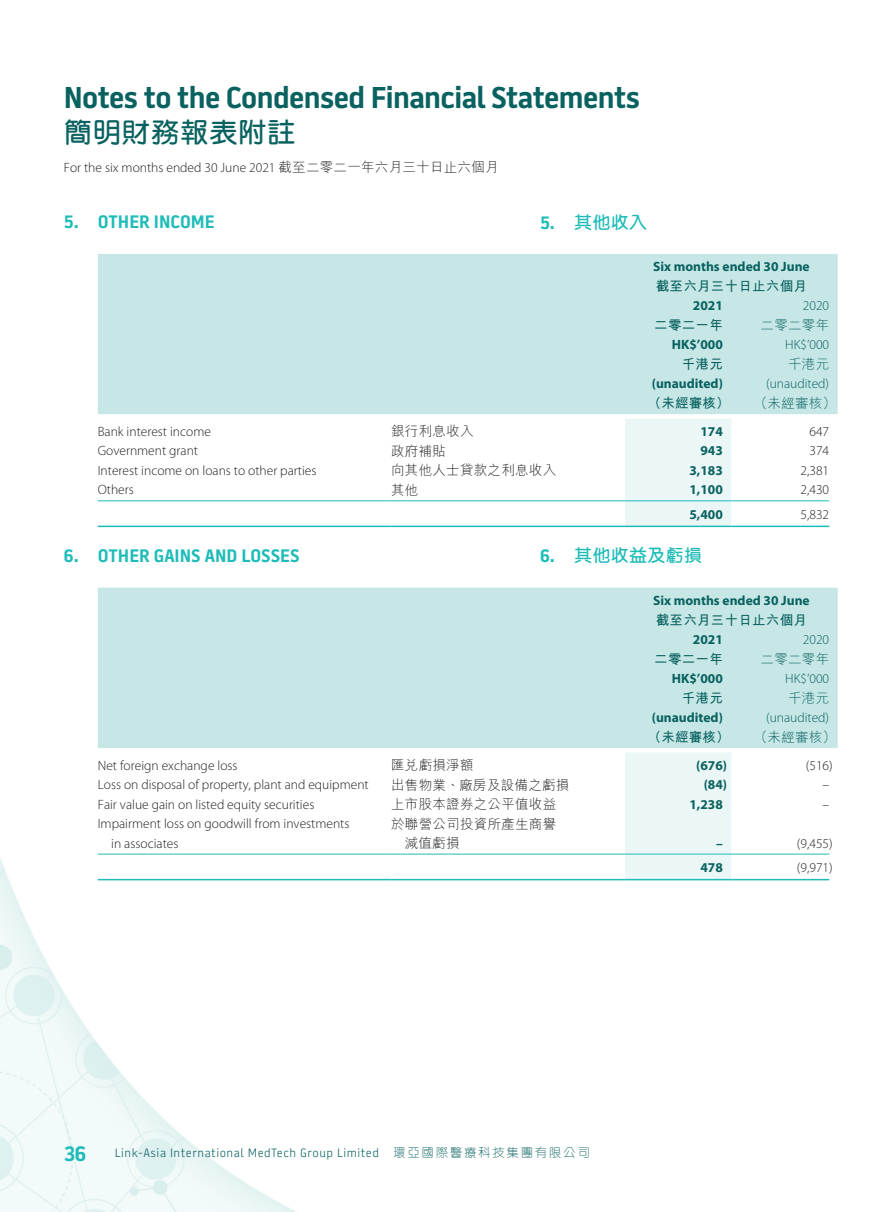
<style>
.page{position:relative;width:893px;height:1212px;background:#fff}
.page>*{position:absolute;margin:0;border:0;box-sizing:border-box;transform-origin:0 0}
.t1{font:700 30px "Battersea";letter-spacing:-.02em;color:#096260}
.t2{font:600 28.5px "M Yuen HK";letter-spacing:.02em;color:#096260}
.t3{font:700 21px "Battersea";color:#1dbcb8}
._01_H1_E{font:700 18px "Battersea";color:#1dbcb8}
._001_H1_C{font:600 18px "M Yuen HK";letter-spacing:.02em;color:#1dbcb8}
._50_Table_txt{font:300 13.5px "Myriad Pro";color:#231f20}
._50_Table_txt-2{font:700 13.5px "Myriad Pro";color:#096260}
._50_Table_txt-3{font:300 13.5px "M Hei HK";letter-spacing:.02em;color:#231f20}
._50_Table_txt-4{font:700 13.5px "M Hei HK";letter-spacing:.02em;color:#096260}
._50_Table_txt-5{font:300 13.5px "Myriad Pro";color:#096260}
._50_Table_txt-6{font:300 13.5px "M Hei HK";letter-spacing:.02em;color:#096260}
.t4{font:300 12px "Battersea";letter-spacing:.04em;color:#096260}
.s1{font-family:"M Hei HK"}
.s2{font-family:"Battersea";font-weight:700}
.s3{font-family:"M Yuen HK"}
</style>
<div class="page">
<img style="left:0;top:254px;width:838px;height:958px">
<div style="left:98px;top:254px;width:740px;height:160px;background:#c6e7e6"></div>
<div style="left:625px;top:419px;width:106px;height:107px;background:#ebf6f6"></div>
<hr style="left:98px;top:500px;width:293px;height:1px;background:#1dbcb8">
<hr style="left:391px;top:500px;width:234px;height:1px;background:#1dbcb8">
<hr style="left:625px;top:500px;width:106px;height:1px;background:#1dbcb8">
<hr style="left:731px;top:500px;width:98px;height:1px;background:#1dbcb8">
<hr style="left:98px;top:526px;width:293px;height:1px;background:#1dbcb8">
<hr style="left:391px;top:526px;width:234px;height:1px;background:#1dbcb8">
<hr style="left:625px;top:526px;width:106px;height:1px;background:#1dbcb8">
<hr style="left:731px;top:526px;width:98px;height:1px;background:#1dbcb8">
<div style="left:98px;top:588px;width:740px;height:160px;background:#c6e7e6"></div>
<div style="left:625px;top:752px;width:106px;height:127px;background:#ebf6f6"></div>
<hr style="left:98px;top:854px;width:293px;height:1px;background:#1dbcb8">
<hr style="left:391px;top:854px;width:234px;height:1px;background:#1dbcb8">
<hr style="left:625px;top:854px;width:106px;height:1px;background:#1dbcb8">
<hr style="left:731px;top:854px;width:98px;height:1px;background:#1dbcb8">
<hr style="left:98px;top:879px;width:293px;height:1px;background:#1dbcb8">
<hr style="left:391px;top:879px;width:234px;height:1px;background:#1dbcb8">
<hr style="left:625px;top:879px;width:106px;height:1px;background:#1dbcb8">
<hr style="left:731px;top:879px;width:98px;height:1px;background:#1dbcb8">
<h1 class="t1" style="left:64px;top:79px;width:578px">Notes to the Condensed Financial Statements</h1>
<h2 class="t2" style="left:64px;top:118px;width:233px">簡明財務報表附註</h2>
<p class="_50_Table_txt" style="left:64px;top:160px;width:436px">For the six months ended 30 June 2021 <span class="s1">截至二零二一年六月三十日止六個月</span></p>
<p class="_01_H1_E" style="left:64px;top:211px;width:153px">5. OTHER INCOME</p>
<p class="_001_H1_C" style="left:540px;top:213px;width:109px"><span class="s2">5.</span> 其他收入</p>
<p class="_50_Table_txt-2" style="left:653px;top:258px;width:158px">Six months ended 30 June</p>
<p class="_50_Table_txt-4" style="left:656px;top:276px;width:153px">截至六月三十日止六個月</p>
<p class="_50_Table_txt-2" style="left:693px;top:297px;width:31px">2021</p>
<p class="_50_Table_txt-5" style="left:803px;top:298px;width:28px">2020</p>
<p class="_50_Table_txt-4" style="left:654px;top:315px;width:70px">二零二一年</p>
<p class="_50_Table_txt-6" style="left:761px;top:318px;width:70px">二零二零年</p>
<p class="_50_Table_txt-2" style="left:672px;top:336px;width:53px">HK$’000</p>
<p class="_50_Table_txt-5" style="left:785px;top:337px;width:45px">HK$’000</p>
<p class="_50_Table_txt-4" style="left:682px;top:354px;width:43px">千港元</p>
<p class="_50_Table_txt-6" style="left:788px;top:357px;width:43px">千港元</p>
<p class="_50_Table_txt-2" style="left:652px;top:375px;width:73px">(unaudited)</p>
<p class="_50_Table_txt-5" style="left:766px;top:376px;width:65px">(unaudited)</p>
<p class="_50_Table_txt-4" style="left:648px;top:393px;width:83px">（未經審核）</p>
<p class="_50_Table_txt-6" style="left:754px;top:396px;width:83px">（未經審核）</p>
<p class="_50_Table_txt" style="left:98px;top:423px;width:115px">Bank interest income</p>
<p class="_50_Table_txt-3" style="left:391px;top:425px;width:84px">銀行利息收入</p>
<p class="_50_Table_txt-2" style="left:700px;top:423px;width:24px">174</p>
<p class="_50_Table_txt" style="left:809px;top:423px;width:21px">647</p>
<p class="_50_Table_txt" style="left:98px;top:443px;width:102px">Government grant</p>
<p class="_50_Table_txt-3" style="left:391px;top:444px;width:56px">政府補貼</p>
<p class="_50_Table_txt-2" style="left:700px;top:442px;width:24px">943</p>
<p class="_50_Table_txt" style="left:809px;top:443px;width:21px">374</p>
<p class="_50_Table_txt" style="left:98px;top:462px;width:220px">Interest income on loans to other parties</p>
<p class="_50_Table_txt-3" style="left:391px;top:464px;width:166px">向其他人士貸款之利息收入</p>
<p class="_50_Table_txt-2" style="left:689px;top:462px;width:35px">3,183</p>
<p class="_50_Table_txt" style="left:800px;top:462px;width:30px">2,381</p>
<p class="_50_Table_txt" style="left:98px;top:482px;width:38px">Others</p>
<p class="_50_Table_txt-3" style="left:391px;top:483px;width:29px">其他</p>
<p class="_50_Table_txt-2" style="left:689px;top:481px;width:35px">1,100</p>
<p class="_50_Table_txt" style="left:800px;top:482px;width:30px">2,430</p>
<p class="_50_Table_txt-2" style="left:689px;top:505px;width:35px">5,400</p>
<p class="_50_Table_txt" style="left:800px;top:506px;width:30px">5,832</p>
<p class="_01_H1_E" style="left:64px;top:544px;width:237px">6. OTHER GAINS AND LOSSES</p>
<p class="_50_Table_txt-2" style="left:653px;top:592px;width:158px">Six months ended 30 June</p>
<p class="_50_Table_txt-4" style="left:656px;top:610px;width:153px">截至六月三十日止六個月</p>
<p class="_50_Table_txt-2" style="left:693px;top:631px;width:31px">2021</p>
<p class="_50_Table_txt-5" style="left:803px;top:631px;width:28px">2020</p>
<p class="_50_Table_txt-4" style="left:654px;top:649px;width:70px">二零二一年</p>
<p class="_50_Table_txt-6" style="left:761px;top:652px;width:70px">二零二零年</p>
<p class="_50_Table_txt-2" style="left:672px;top:670px;width:53px">HK$’000</p>
<p class="_50_Table_txt-5" style="left:785px;top:670px;width:45px">HK$’000</p>
<p class="_50_Table_txt-4" style="left:682px;top:688px;width:43px">千港元</p>
<p class="_50_Table_txt-6" style="left:788px;top:691px;width:43px">千港元</p>
<p class="_50_Table_txt-2" style="left:652px;top:709px;width:73px">(unaudited)</p>
<p class="_50_Table_txt-5" style="left:766px;top:709px;width:65px">(unaudited)</p>
<p class="_50_Table_txt-4" style="left:648px;top:727px;width:83px">（未經審核）</p>
<p class="_50_Table_txt-6" style="left:754px;top:730px;width:83px">（未經審核）</p>
<p class="_50_Table_txt" style="left:98px;top:757px;width:141px">Net foreign exchange loss</p>
<p class="_50_Table_txt-3" style="left:391px;top:758px;width:84px">匯兌虧損淨額</p>
<p class="_50_Table_txt-2" style="left:696px;top:756px;width:32px">(676)</p>
<p class="_50_Table_txt" style="left:806px;top:757px;width:28px">(516)</p>
<p class="_50_Table_txt" style="left:98px;top:777px;width:272px">Loss on disposal of property, plant and equipment</p>
<p class="_50_Table_txt-3" style="left:391px;top:778px;width:180px">出售物業、廠房及設備之虧損</p>
<p class="_50_Table_txt-2" style="left:704px;top:776px;width:25px">(84)</p>
<p class="_50_Table_txt" style="left:822px;top:777px;width:8px">–</p>
<p class="_50_Table_txt" style="left:98px;top:796px;width:218px">Fair value gain on listed equity securities</p>
<p class="_50_Table_txt-3" style="left:391px;top:797px;width:166px">上市股本證券之公平值收益</p>
<p class="_50_Table_txt-2" style="left:689px;top:795px;width:35px">1,238</p>
<p class="_50_Table_txt" style="left:822px;top:796px;width:8px">–</p>
<p class="_50_Table_txt" style="left:98px;top:816px;width:253px">Impairment loss on goodwill from investments</p>
<p class="_50_Table_txt" style="left:111px;top:835px;width:69px">in associates</p>
<p class="_001_H1_C" style="left:540px;top:546px;width:164px"><span class="s2">6.</span> 其他收益及虧損</p>
<p class="_50_Table_txt-3" style="left:391px;top:817px;width:166px">於聯營公司投資所產生商譽</p>
<p class="_50_Table_txt-3" style="left:405px;top:836px;width:56px">減值虧損</p>
<p class="_50_Table_txt-2" style="left:716px;top:834px;width:8px">–</p>
<p class="_50_Table_txt" style="left:797px;top:835px;width:37px">(9,455)</p>
<p class="_50_Table_txt-2" style="left:700px;top:858px;width:24px">478</p>
<p class="_50_Table_txt" style="left:797px;top:859px;width:37px">(9,971)</p>
<h3 class="t3" style="left:64px;top:1140px;width:24px">36</h3>
<p class="t4" style="left:115px;top:1146px;width:476px">Link-Asia International MedTech Group Limited <span class="s3">環亞國際醫療科技集團有限公司</span></p>
</div>
